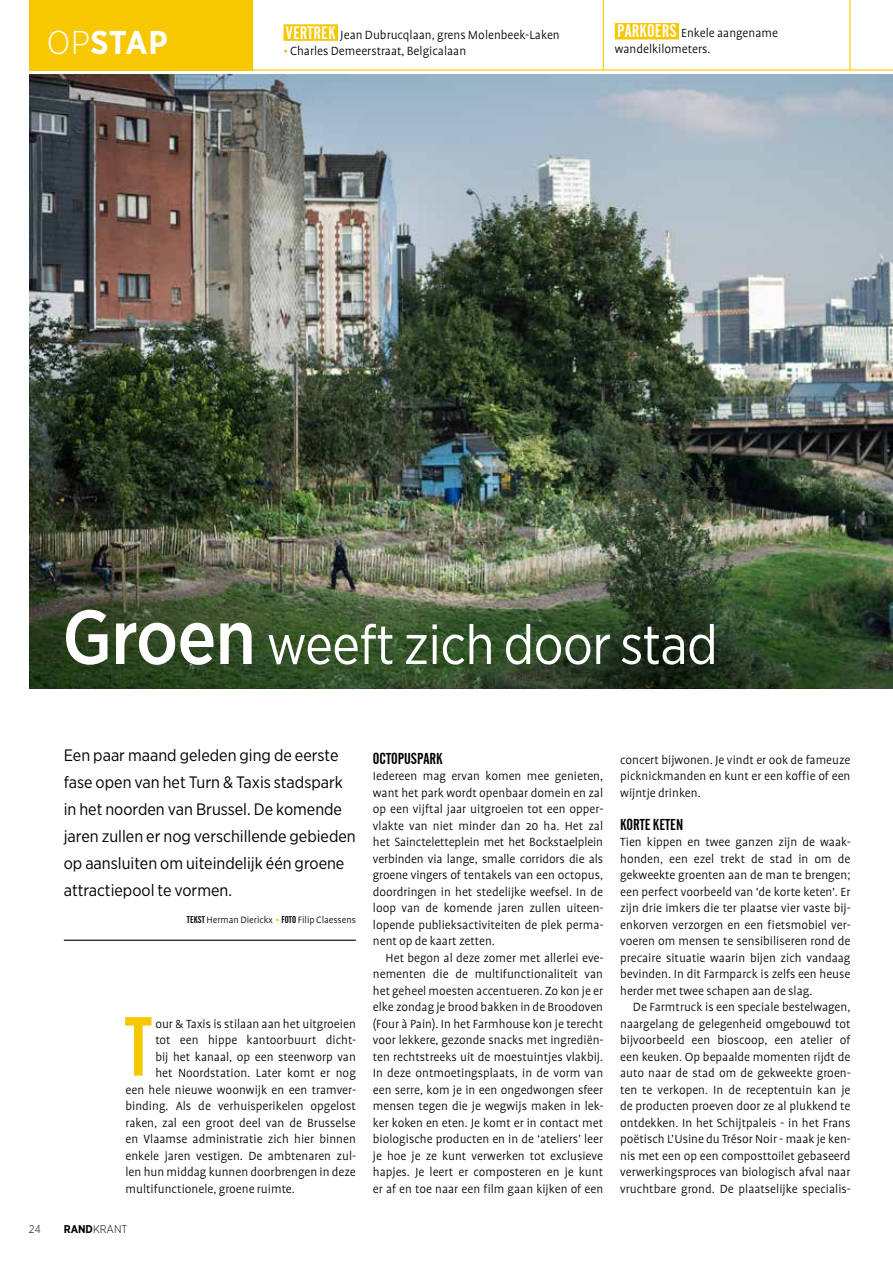
<style>
.page{position:relative;width:893px;height:1263px;background:#fff}
.page>*{position:absolute;margin:0;border:0;box-sizing:border-box;transform-origin:0 0}
.t1{font:82.8px "Alternate Gothic No 2 BT";color:#f7c700;scale:.95 1}
.t2{font:55.5px "Gotham Narrow";letter-spacing:-.01em;color:#fff}
.t3{font:700 33px "Gotham Narrow";color:#fff}
.t4{font:16.5px/27px "Gotham Narrow";color:#000}
.t5{font:15.75px "Alternate Gothic No 2 BT";color:#000}
.t6{font:300 13.5px/16.5px "Profile";color:#000;text-align:justify}
.t7{font:300 11.25px "Gotham Narrow";color:#000}
.t8{font:300 10.5px "Profile";color:#000}
.s1{font-weight:300}
.s2{font-family:"Alternate Gothic No 2 BT";font-weight:400;font-size:18px;color:#fff}
.s3{color:#e2b800}
.s4{font-weight:500;font-size:76.5px}
.s5{font-family:"Alternate Gothic No 2 BT";font-weight:400;font-size:9.75px}
.s6{font-family:"Profile SC";font-weight:400;color:#e3c900}
.s7{font-weight:700}
</style>
<div class="page">
<img style="left:30px;top:75px;width:863px;height:614px">
<div style="left:30px;top:0;width:223px;height:70px;background:#f7c700"></div>
<hr style="left:251px;top:69px;width:642px;height:2px;background:#f7c700">
<hr style="left:603px;top:0;width:1px;height:71px;background:#f7c700">
<hr style="left:849px;top:0;width:1px;height:71px;background:#f7c700">
<hr style="left:64px;top:940px;width:292px;height:1px;background:#000">
<div style="left:284px;top:24px;width:54px;height:17px;background:#f7c700"></div>
<div style="left:615px;top:23px;width:64px;height:17px;background:#f7c700"></div>
<h3 class="t3" style="left:47px;top:21px;width:122px"><span class="s1">OP</span>STAP</h3>
<p class="t6" style="left:286px;top:26px;width:275px"><span class="s2">VERTREK</span> Jean Dubrucqlaan, grens Molenbeek-Laken</p>
<p class="t6" style="left:283px;top:43px;width:184px"><span class="s3">•</span> Charles Demeerstraat, Belgicalaan</p>
<p class="t6" style="left:615px;top:25px;width:165px"><span class="s2">PARKOERS</span> Enkele aangename wandelkilometers.</p>
<h2 class="t2" style="left:62px;top:610px;width:657px"><span class="s4">Groen</span> weeft zich door stad</h2>
<p class="t4" style="left:64px;top:741px;width:294px">Een paar maand geleden ging de eerste fase open van het Turn &amp; Taxis stadspark in het noorden van Brussel. De komende jaren zullen er nog verschillende gebieden op aansluiten om uiteindelijk één groene attractiepool te vormen.</p>
<p class="t8" style="left:187px;top:914px;width:171px"><span class="s5">TEKST</span> Herman Dierickx <span class="s6">•</span> <span class="s5">FOTO</span> Filip Claessens</p>
<h1 class="t1" style="left:126px;top:1001px;width:28px">T</h1>
<p class="t6" style="left:155px;top:1015px;width:202px">our &amp; Taxis is stilaan aan het uitgroeien</p>
<p class="t6" style="left:155px;top:1032px;width:203px">tot een hippe kantoorbuurt dicht-</p>
<p class="t6" style="left:155px;top:1048px;width:202px">bij het kanaal, op een steenworp van</p>
<p class="t6" style="left:155px;top:1065px;width:202px">het Noordstation. Later komt er nog</p>
<p class="t6" style="left:125px;top:1081px;width:232px">een hele nieuwe woonwijk en een tramver-</p>
<p class="t6" style="left:125px;top:1098px;width:232px">binding. Als de verhuisperikelen opgelost</p>
<p class="t6" style="left:125px;top:1114px;width:232px">raken, zal een groot deel van de Brusselse</p>
<p class="t6" style="left:125px;top:1131px;width:232px">en Vlaamse administratie zich hier binnen</p>
<p class="t6" style="left:125px;top:1147px;width:232px">enkele jaren vestigen. De ambtenaren zul-</p>
<p class="t6" style="left:125px;top:1164px;width:232px">len hun middag kunnen doorbrengen in deze</p>
<p class="t6" style="left:125px;top:1180px;width:171px">multifunctionele, groene ruimte.</p>
<p class="t7" style="left:29px;top:1222px;width:13px">24</p>
<p class="t7" style="left:64px;top:1222px;width:65px"><span class="s7">RAND</span>KRANT</p>
<p class="t5" style="left:373px;top:749px;width:71px">OCTOPUSPARK</p>
<p class="t6" style="left:373px;top:768px;width:232px">Iedereen mag ervan komen mee genieten, want het park wordt openbaar domein en zal op een vijftal jaar uitgroeien tot een opper&shy;vlakte van niet minder dan 20 ha. Het zal het Saincteletteplein met het Bockstaelplein verbinden via lange, smalle corridors die als groene vingers of tentakels van een octopus, doordringen in het stedelijke weefsel. In de loop van de komende jaren zullen uiteen&shy;lopende publieksactiviteiten de plek perma&shy;nent op de kaart zetten.</p>
<p class="t6" style="left:373px;top:949px;width:232px;text-indent:13px">Het begon al deze zomer met allerlei eve&shy;nementen die de multifunctionaliteit van het geheel moesten accentueren. Zo kon je er elke zondag je brood bakken in de Broodoven (Four à Pain). In het Farmhouse kon je terecht voor lekkere, gezonde snacks met ingrediën&shy;ten rechtstreeks uit de moestuintjes vlakbij.<br>In deze ontmoetingsplaats, in de vorm van een serre, kom je in een ongedwongen sfeer mensen tegen die je wegwijs maken in lek&shy;ker koken en eten. Je komt er in contact met biologische producten en in de ‘ateliers’ leer je hoe je ze kunt verwerken tot exclusieve hapjes. Je leert er composteren en je kunt er af en toe naar een film gaan kijken of een</p>
<p class="t6" style="left:620px;top:751px;width:232px">concert bijwonen. Je vindt er ook de fameuze picknickmanden en kunt er een koffie of een wijntje drinken.</p>
<p class="t5" style="left:620px;top:815px;width:65px">KORTE KETEN</p>
<p class="t6" style="left:620px;top:834px;width:232px">Tien kippen en twee ganzen zijn de waak&shy;honden, een ezel trekt de stad in om de gekweekte groenten aan de man te brengen; een perfect voorbeeld van 'de korte keten'. Er zijn drie imkers die ter plaatse vier vaste bij&shy;enkorven verzorgen en een fietsmobiel ver&shy;voeren om mensen te sensibiliseren rond de precaire situatie waarin bijen zich vandaag bevinden. In dit Farmparck is zelfs een heuse herder met twee schapen aan de slag.</p>
<p class="t6" style="left:620px;top:999px;width:232px;text-indent:13px">De Farmtruck is een speciale bestelwagen, naargelang de gelegenheid omgebouwd tot bijvoorbeeld een bioscoop, een atelier of een keuken. Op bepaalde momenten rijdt de auto naar de stad om de gekweekte groen&shy;ten te verkopen. In de receptentuin kan je de producten proeven door ze al plukkend te ontdekken. In het Schijtpaleis - in het Frans poëtisch L’Usine du Trésor Noir - maak je ken&shy;nis met een op een composttoilet gebaseerd verwerkingsproces van biologisch afval naar vruchtbare grond. De plaatselijke specialis-</p>
</div>
